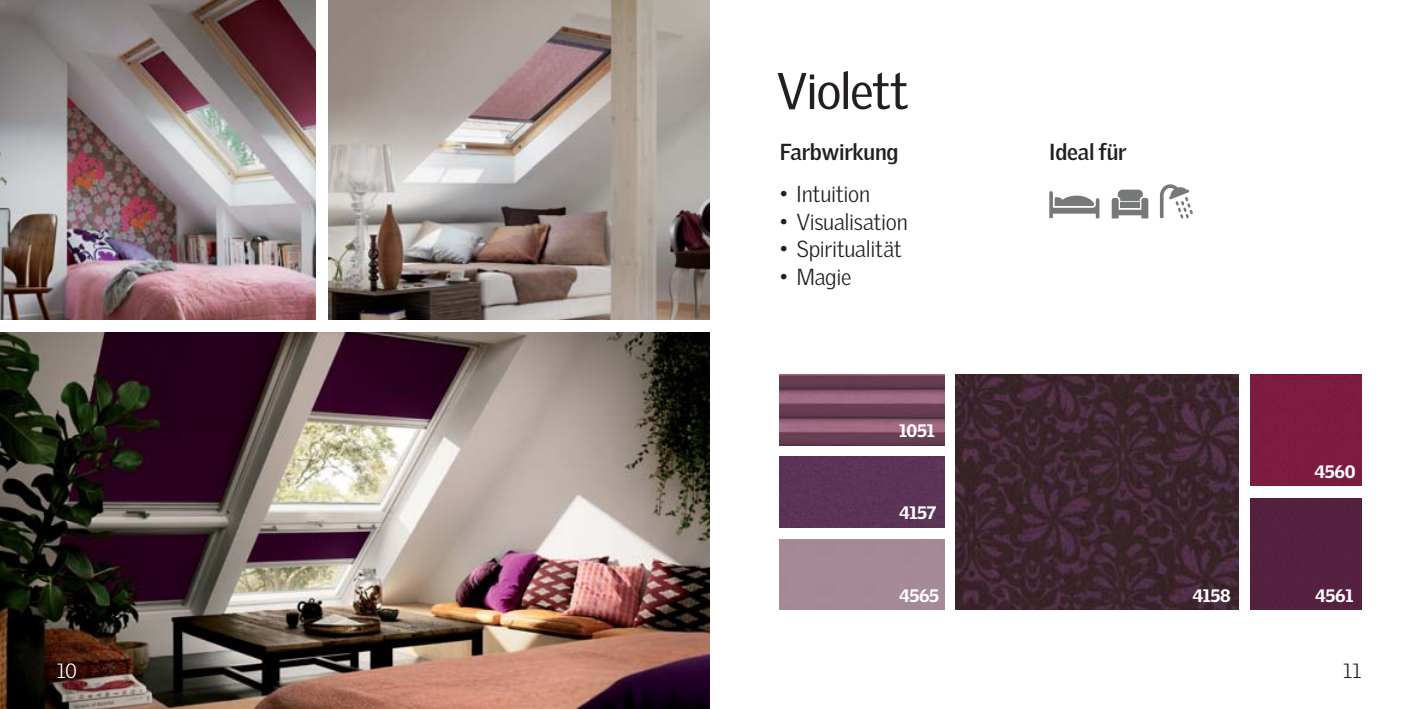
<style>
.page{position:relative;width:1418px;height:709px;background:#fff}
.page>*{position:absolute;margin:0;border:0;box-sizing:border-box;transform-origin:0 0}
.t1{font:50px "Velux Gothic";letter-spacing:-.03em;color:#231f20}
.t2{font:300 22.5px "Velux Gothic";letter-spacing:-.015em;color:#231f20}
.t3{font:700 22.5px "Velux Gothic";letter-spacing:-.01em;color:#231f20}
.t4{font:300 20px "Velux Gothic";color:#fff}
.t5{font:300 20px "Velux Gothic";color:#231f20}
.t6{font:900 17.5px "Velux Gothic";letter-spacing:-.02em;color:#fff}
</style>
<div class="page">
<img style="left:0;top:0;width:709px;height:709px">
<svg style="left:1111px;top:190px;width:37px;height:28px"></svg>
<svg style="left:1159px;top:184px;width:33px;height:34px"></svg>
<svg style="left:1049px;top:191px;width:50px;height:27px"></svg>
<div style="left:1250px;top:375px;width:111px;height:111px;background:#7d1b41"></div>
<div style="left:1250px;top:498px;width:111px;height:111px;background:#552040"></div>
<img style="left:780px;top:375px;width:164px;height:70px">
<div style="left:780px;top:457px;width:164px;height:70px;background:#5c3457"></div>
<img style="left:956px;top:375px;width:282px;height:234px">
<div style="left:0;top:320px;width:709px;height:12px;background:#fff"></div>
<div style="left:317px;top:0;width:11px;height:327px;background:#fff"></div>
<h1 class="t1" style="left:776px;top:71px;width:134px">Violett</h1>
<p class="t3" style="left:780px;top:143px;width:120px">Farbwirkung</p>
<p class="t2" style="left:780px;top:186px;width:92px">• Intuition</p>
<p class="t2" style="left:780px;top:213px;width:129px">• Visualisation</p>
<p class="t2" style="left:780px;top:241px;width:124px">• Spiritualität</p>
<p class="t2" style="left:780px;top:268px;width:73px">• Magie</p>
<p class="t6" style="left:899px;top:425px;width:37px">1051</p>
<p class="t6" style="left:899px;top:507px;width:39px">4157</p>
<p class="t3" style="left:1049px;top:143px;width:79px">Ideal für</p>
<p class="t6" style="left:1314px;top:465px;width:43px">4560</p>
<p class="t6" style="left:899px;top:589px;width:42px">4565</p>
<p class="t6" style="left:1192px;top:589px;width:40px">4158</p>
<p class="t6" style="left:1315px;top:589px;width:40px">4561</p>
<p class="t4" style="left:57px;top:664px;width:22px">10</p>
<p class="t5" style="left:1343px;top:664px;width:19px">11</p>
</div>
